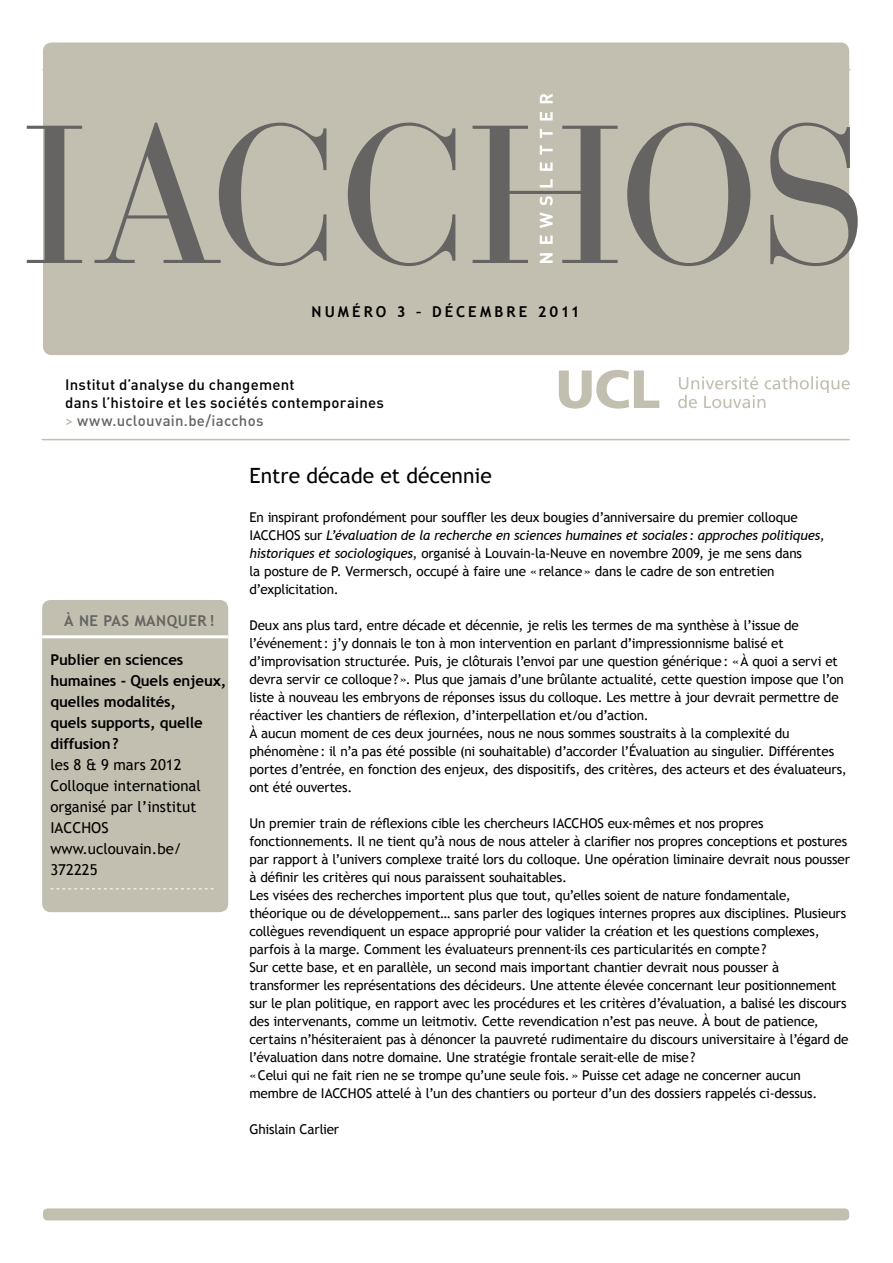
<style>
.page{position:relative;width:893px;height:1263px;background:#fff}
.page>*{position:absolute;margin:0;border:0;box-sizing:border-box;transform-origin:0 0}
.t1{font:21px "Trebuchet MS";color:#000}
.t2{font:500 15px/18px "DIN";letter-spacing:.015em;color:#000}
.t3{font:15px/21px "Trebuchet MS";color:#000}
.t4{font:700 15px/21px "Trebuchet MS";letter-spacing:-.01em;color:#000}
.t5{font:700 15px "Trebuchet MS";letter-spacing:.2em;color:#000}
.t6{font:700 15px "Trebuchet MS";letter-spacing:.03em;color:#656462}
.t7{font:13.5px/18px "Trebuchet MS";letter-spacing:-.01em;color:#000}
.s1{color:#c3bfb0}
.s2{color:#656462}
.s3{font-style:italic}
</style>
<div class="page">
<div style="left:43px;top:1208px;width:806px;height:12px;background:#c3bfb0;border-radius:4px"></div>
<hr style="left:43px;top:69px;width:807px;height:1px;background:#c3bfb0">
<div style="left:43px;top:43px;width:806px;height:312px;background:#c3bfb0;border-radius:9px"></div>
<svg style="left:27px;top:123px;width:831px;height:143px"></svg>
<svg style="left:540px;top:94px;width:13px;height:169px"></svg>
<svg style="left:559px;top:370px;width:100px;height:39px"></svg>
<svg style="left:678px;top:376px;width:172px;height:32px"></svg>
<hr style="left:42px;top:439px;width:807px;height:1px;background:#c3bfb0">
<div style="left:42px;top:600px;width:186px;height:312px;background:#c3bfb0;border-radius:9px"></div>
<hr style="left:42px;top:635px;width:186px;height:3px;background:#fff">
<svg style="left:50px;top:888px;width:164px;height:1px"></svg>
<p class="t5" style="left:312px;top:303px;width:270px">Numéro 3 – décembre 2011</p>
<p class="t2" style="left:65px;top:375px;width:320px">Institut d’analyse du changement<br>dans l’histoire et les sociétés contemporaines <span class="s1">&gt;</span> <span class="s2">www.uclouvain.be/iacchos</span></p>
<p class="t6" style="left:64px;top:611px;width:152px">À ne pas manquer !</p>
<p class="t4" style="left:50px;top:649px;width:177px">Publier en sciences humaines - Quels enjeux, quelles modalités,<br>quels supports, quelle diffusion?</p>
<p class="t3" style="left:50px;top:754px;width:152px">les 8 &amp; 9 mars 2012<br>Colloque international organisé par l’institut<br>IACCHOS www.uclouvain.be/<br>372225</p>
<h1 class="t1" style="left:249px;top:463px;width:244px">Entre décade et décennie</h1>
<p class="t7" style="left:249px;top:509px;width:577px">En inspirant profondément pour souffler les deux bougies d’anniversaire du premier colloque IACCHOS sur <span class="s3">L’évaluation de la recherche en sciences humaines et sociales : approches politiques, historiques et sociologiques</span>, organisé à Louvain-la-N euve en novembre 2009, je me sens dans<br>la posture de P. Vermersch, occupé à faire une «relance» dans le cadre de son entretien d’explicitation.</p>
<p class="t7" style="left:249px;top:617px;width:599px">Deux ans plus tard, entre décade et décennie, je relis les termes de ma synthèse à l’issue de l’événement: j’y donnais le ton à mon intervention en parlant d’impressionnisme balisé et d’improvisation structurée. Puis, je clôturais l’envoi par une question générique: «À quoi a servi et devra servir ce colloque?». Plus que jamais d’une brûlante actualité, cette question impose que l’on liste à nouveau les embryons de réponses issus du colloque. Les mettre à jour devrait permettre de réactiver les chantiers de réflexion, d’interpellation et/ou d’action.<br>À aucun moment de ces deux journées, nous ne nous sommes soustraits à la complexité du phénomène: il n’a pas été possible (ni souhaitable) d’accorder l’Évaluation au singulier. Différentes portes d’entrée, en fonction des enjeux, des dispositifs, des critères, des acteurs et des évaluateurs, ont été ouvertes.</p>
<p class="t7" style="left:249px;top:815px;width:602px">Un premier train de réflexions cible les chercheurs IACCHOS eux-mêmes et nos propres fonctionnements. Il ne tient qu’à nous de nous atteler à clarifier nos propres conceptions et postures par rapport à l’univers complexe traité lors du colloque. U ne opération liminaire devrait nous pousser à définir les critères qui nous paraissent souhaitables.<br>Les visées des recherches importent plus que tout, qu’elles soient de nature fondamentale, théorique ou de développement… sans parler des logiques internes propres aux disciplines. Plusieurs collègues revendiquent un espace approprié pour valider la création et les questions complexes, parfois à la marge. Comment les évaluateurs prennent-ils ces particularités en compte?<br>Sur cette base, et en parallèle, un second mais important chantier devrait nous pousser à transformer les représentations des décideurs. Une attente élevée concernant leur positionnement sur le plan politique, en rapport avec les procédures et les critères d’évaluation, a balisé les discours des intervenants, comme un leitmotiv. Cette revendication n’est pas neuve. À bout de patience, certains n’hésiteraient pas à dénoncer la pauvreté rudimentaire du discours universitaire à l’égard de l’évaluation dans notre domaine. U ne stratégie frontale serait-elle de mise?<br>«Celui qui ne fait rien ne se trompe qu’une seule fois.» Puisse cet adage ne concerner aucun membre de IACCHOS attelé à l’un des chantiers ou porteur d’un des dossiers rappelés ci-dessus.</p>
<p class="t7" style="left:249px;top:1120px;width:91px">Ghislain Carlier</p>
</div>
